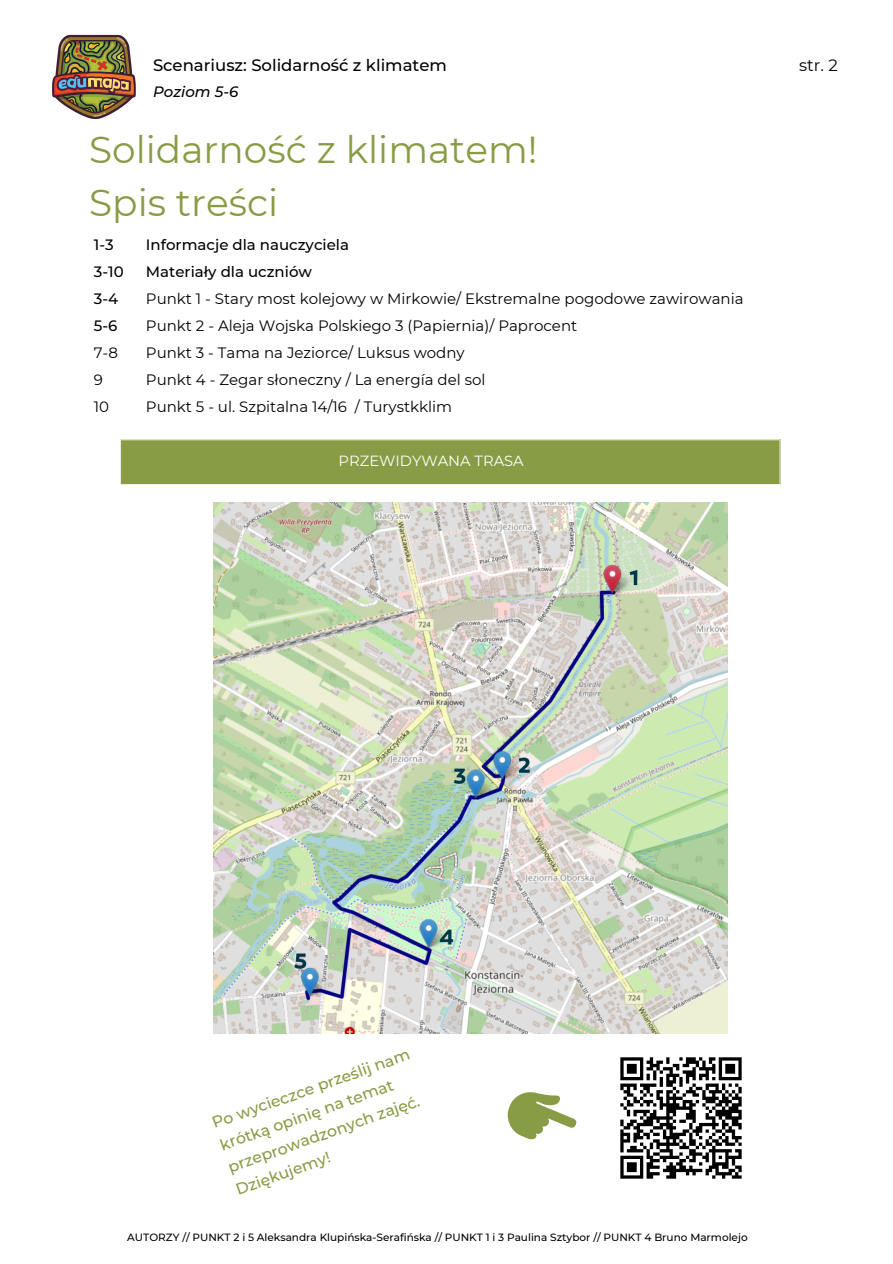
<style>
.page{position:relative;width:893px;height:1264px;background:#fff}
.page>*{position:absolute;margin:0;border:0;box-sizing:border-box;transform-origin:0 0}
.t1{font:37.5px "Montserrat";color:#889c45}
.t2{font:500 16.5px "Montserrat";color:#000}
.t3{font:16.5px "Montserrat";color:#000}
.t4{font:500 15.75px/23.4px "Montserrat";color:#889c45}
.t5{font:15px "Montserrat";color:#000}
.t6{font:500 15px "Montserrat";color:#000}
.t7{font:italic 500 15px "Montserrat";color:#000}
.t8{font:14.7px "Montserrat";color:#fff}
.t9{font:500 10.5px "Montserrat";color:#000}
</style>
<div class="page">
<img style="left:52px;top:34px;width:84px;height:85px">
<div style="left:120px;top:439px;width:660px;height:46px;background:#889c45"></div>
<img style="left:620px;top:1057px;width:122px;height:122px">
<svg style="left:507px;top:1092px;width:70px;height:48px"></svg>
<img style="left:213px;top:502px;width:514px;height:531px">
<p class="t2" style="left:153px;top:55px;width:295px">Scenariusz: Solidarność z klimatem</p>
<p class="t7" style="left:153px;top:82px;width:87px">Poziom 5-6</p>
<p class="t1" style="left:89px;top:127px;width:450px">Solidarność z klimatem!</p>
<p class="t1" style="left:89px;top:180px;width:190px">Spis treści</p>
<p class="t6" style="left:94px;top:236px;width:21px">1-3</p>
<p class="t6" style="left:94px;top:263px;width:31px">3-10</p>
<p class="t6" style="left:94px;top:290px;width:26px">3-4</p>
<p class="t6" style="left:94px;top:317px;width:25px">5-6</p>
<p class="t5" style="left:94px;top:344px;width:26px">7-8</p>
<p class="t5" style="left:94px;top:371px;width:11px">9</p>
<p class="t5" style="left:94px;top:398px;width:17px">10</p>
<p class="t6" style="left:146px;top:236px;width:205px">Informacje dla nauczyciela</p>
<p class="t6" style="left:146px;top:263px;width:167px">Materiały dla uczniów</p>
<p class="t5" style="left:146px;top:290px;width:599px">Punkt 1 - Stary most kolejowy w Mirkowie/ Ekstremalne pogodowe zawirowania</p>
<p class="t5" style="left:146px;top:317px;width:433px">Punkt 2 - Aleja Wojska Polskiego 3 (Papiernia)/ Paprocent</p>
<p class="t5" style="left:146px;top:344px;width:320px">Punkt 3 - Tama na Jeziorce/ Luksus wodny</p>
<p class="t5" style="left:146px;top:371px;width:341px">Punkt 4 - Zegar słoneczny / La energía del sol</p>
<p class="t5" style="left:146px;top:398px;width:307px">Punkt 5 - ul. Szpitalna 14/16 / Turystkklim</p>
<p class="t8" style="left:338px;top:452px;width:187px">PRZEWIDYWANA TRASA</p>
<p class="t3" style="left:799px;top:55px;width:40px">str. 2</p>
<p class="t4" style="left:208px;top:1113px;width:211px;rotate:-20deg">Po wycieczce prześlij nam krótką opinię na temat przeprowadzonych zajęć.<br>Dziękujemy!</p>
<p class="t9" style="left:127px;top:1230px;width:622px">AUTORZY // PUNKT 2 i 5 Aleksandra Klupińska-Serafińska // PUNKT 1 i 3 Paulina Sztybor // PUNKT 4 Bruno Marmolejo</p>
</div>
